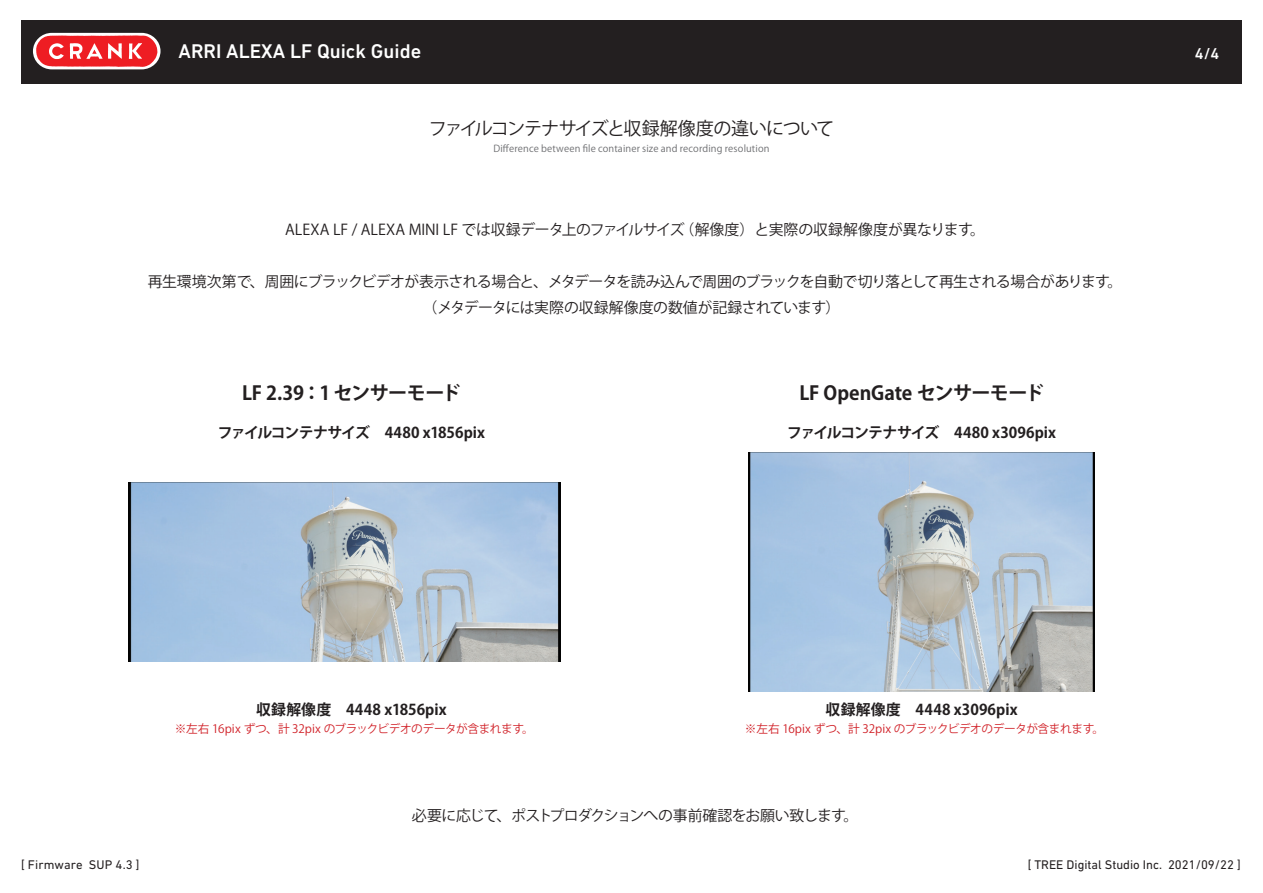
<style>
.page{position:relative;width:1263px;height:893px;background:#fff}
.page>*{position:absolute;margin:0;border:0;box-sizing:border-box;transform-origin:0 0}
.t1{font:500 20.25px "DIN Next LT Pro";color:#fff}
.t2{font:700 19.2px "Koz Go Pro";letter-spacing:-.025em;color:#231f20}
.t3{font:18px "Koz Go Pro";letter-spacing:-.065em;color:#231f20}
.t4{font:500 15.9px "DIN Next LT Pro";color:#fff}
.t5{font:14.85px/26.1px "Koz Go Pro";letter-spacing:-.035em;color:#231f20;text-align:center}
.t6{font:14.85px "Koz Go Pro";letter-spacing:-.005em;color:#231f20}
.t7{font:700 14.85px "Koz Go Pro";letter-spacing:.005em;color:#231f20}
.t8{font:700 14.85px "Koz Go Pro";letter-spacing:-.015em;color:#231f20}
.t9{font:700 14.85px "Koz Go Pro";letter-spacing:-.03em;color:#231f20}
.t10{font:12.75px "DIN Next LT Pro";color:#231f20}
.t11{font:11.7px "Koz Go Pro";letter-spacing:-.03em;color:#d1232a}
.t12{font:9.6px "Koz Go Pro";letter-spacing:.015em;color:#6c6d70}
</style>
<div class="page">
<div style="left:21px;top:20px;width:1221px;height:64px;background:#231f20"></div>
<svg style="left:33px;top:33px;width:128px;height:36px;background:#e55e62"></svg>
<img style="left:749px;top:452px;width:345px;height:239px">
<img style="left:129px;top:482px;width:432px;height:179px">
<h1 class="t1" style="left:179px;top:40px;width:244px">ARRI ALEXA LF Quick Guide</h1>
<p class="t3" style="left:429px;top:117px;width:407px">ファイルコンテナサイズと収録解像度の違いについて</p>
<p class="t12" style="left:493px;top:142px;width:278px">Difference between file container size and recording resolution</p>
<p class="t6" style="left:285px;top:220px;width:701px">ALEXA LF / ALEXA MINI LF では収録データ上のファイルサイズ（解像度）と実際の収録解像度が異なります。</p>
<p class="t5" style="left:148px;top:269px;width:976px">再生環境次第で、周囲にブラックビデオが表示される場合と、メタデータを読み込んで周囲のブラックを自動で切り落として再生される場合があります。（メタデータには実際の収録解像度の数値が記録されています）</p>
<p class="t2" style="left:242px;top:380px;width:220px">LF 2.39：1 センサーモード</p>
<p class="t2" style="left:799px;top:380px;width:246px">LF OpenGate センサーモード</p>
<p class="t9" style="left:218px;top:423px;width:269px">ファイルコンテナサイズ　4480 x1856pix</p>
<p class="t8" style="left:787px;top:423px;width:270px">ファイルコンテナサイズ　4480 x3096pix</p>
<p class="t4" style="left:1195px;top:44px;width:26px">4/4</p>
<p class="t7" style="left:256px;top:700px;width:192px">収録解像度　4448 x1856pix</p>
<p class="t11" style="left:175px;top:721px;width:361px">※左右 16pix ずつ、計 32pix のブラックビデオのデータが含まれます。</p>
<p class="t7" style="left:825px;top:700px;width:194px">収録解像度　4448 x3096pix</p>
<p class="t11" style="left:745px;top:721px;width:361px">※左右 16pix ずつ、計 32pix のブラックビデオのデータが含まれます。</p>
<p class="t5" style="left:412px;top:803px;width:448px">必要に応じて、ポストプロダクションへの事前確認をお願い致します。</p>
<p class="t10" style="left:21px;top:857px;width:120px">[ Firmware SUP 4.3 ]</p>
<p class="t10" style="left:1028px;top:857px;width:214px">[ TREE Digital Studio Inc. 2021/09/22 ]</p>
</div>
